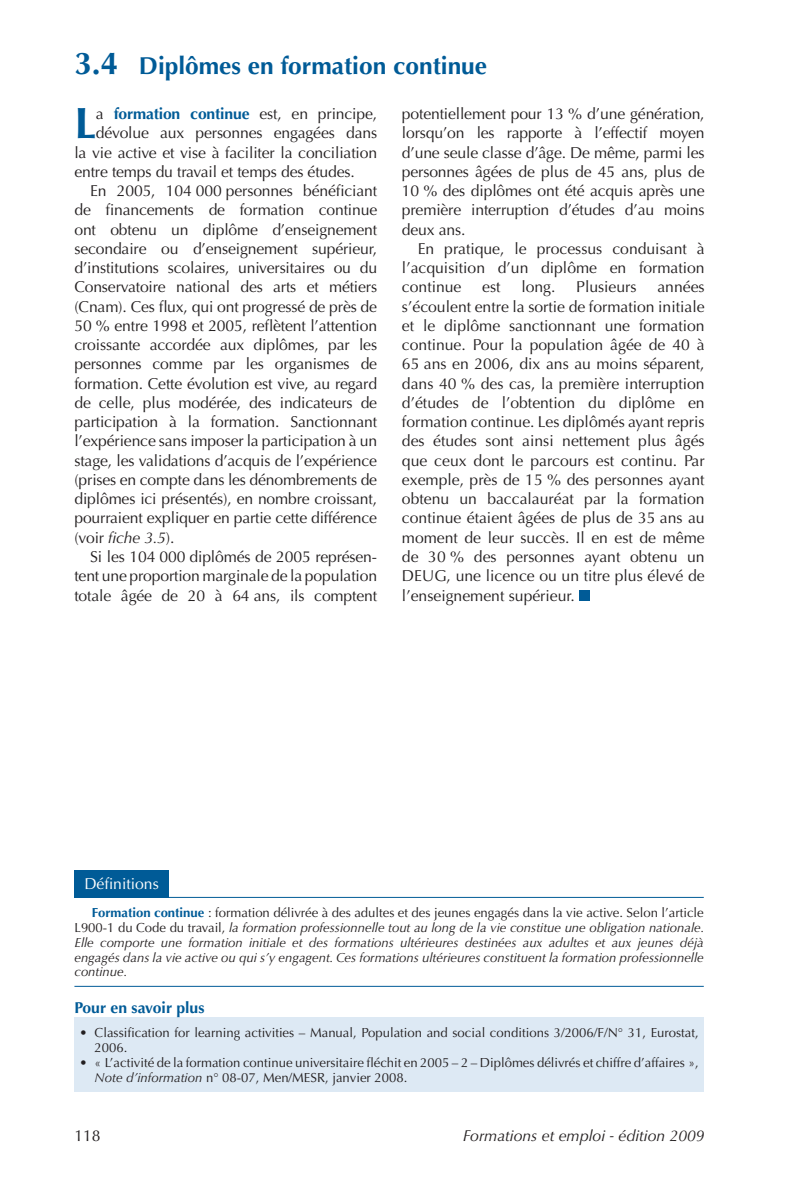
<style>
.page{position:relative;width:794px;height:1191px;background:#fff}
.page>*{position:absolute;margin:0;border:0;box-sizing:border-box;transform-origin:0 0}
.t1{font:700 43.93px "Optima";color:#005b97}
.t2{font:700 24.5px "Optima";color:#005b97}
.t3{font:15.75px/19.2px "Optima";letter-spacing:-.01em;color:#231f20;text-align:justify}
.t4{font:700 15.75px "Optima";letter-spacing:-.01em;color:#005b97}
.t5{font:italic 15.75px "Optima";color:#231f20}
.t6{font:15.75px "Optima";color:#fff}
.t7{font:italic 13.12px/14.9px "Optima";color:#231f20;text-align:justify}
.t8{font:13.12px/14.9px "Optima";color:#231f20}
.s1{font-size:31.5px}
.s2{font-weight:400;color:#231f20}
.s3{font-style:normal}
.s4{font-weight:700;font-style:normal;color:#005b97}
.s5{font-style:italic}
</style>
<div class="page">
<div style="left:579px;top:589px;width:11px;height:11px;background:#005b97"></div>
<div style="left:74px;top:869px;width:95px;height:28px;background:#005b97"></div>
<div style="left:74px;top:1017px;width:630px;height:74px;background:#dde9f4"></div>
<hr style="left:74px;top:897px;width:630px;height:1px;background:#005b97">
<hr style="left:74px;top:986px;width:630px;height:1px;background:#005b97">
<h2 class="t2" style="left:74px;top:56px;width:414px"><span class="s1">3.4</span> Diplômes en formation continue</h2>
<h1 class="t1" style="left:74px;top:105px;width:23px">L</h1>
<p class="t4" style="left:96px;top:107px;width:283px"><span class="s2">a</span> formation continue <span class="s2">est, en principe,</span></p>
<p class="t3" style="left:402px;top:106px;width:304px">potentiellement pour 13 % d’une génération, lorsqu’on les rapporte à l’effectif moyen d’une seule classe d’âge. De même, parmi les personnes âgées de plus de 45 ans, plus de 10 % des diplômes ont été acquis après une première interruption d’études d’au moins deux ans.</p>
<p class="t3" style="left:402px;top:240px;width:304px;text-indent:16px">En pratique, le processus conduisant à l’acquisition d’un diplôme en formation continue</p>
<p class="t3" style="left:96px;top:125px;width:283px">dévolue aux personnes engagées dans</p>
<p class="t3" style="left:74px;top:144px;width:304px">la vie active et vise à faciliter la conciliation</p>
<p class="t3" style="left:74px;top:163px;width:282px">entre temps du travail et temps des études.</p>
<p class="t3" style="left:90px;top:183px;width:288px">En 2005, 104 000 personnes bénéficiant</p>
<p class="t3" style="left:74px;top:202px;width:304px">de financements de formation continue</p>
<p class="t3" style="left:74px;top:221px;width:304px">ont obtenu un diplôme d’enseignement</p>
<p class="t3" style="left:74px;top:240px;width:304px">secondaire ou d’enseignement supérieur,</p>
<p class="t3" style="left:74px;top:260px;width:304px">d’institutions scolaires, universitaires ou du</p>
<p class="t3" style="left:74px;top:279px;width:304px">Conservatoire national des arts et métiers</p>
<p class="t3" style="left:74px;top:298px;width:304px">(Cnam). Ces flux, qui ont progressé de près de</p>
<p class="t3" style="left:74px;top:317px;width:304px">50 % entre 1998 et 2005, reflètent l’attention</p>
<p class="t3" style="left:74px;top:337px;width:304px">croissante accordée aux diplômes, par les</p>
<p class="t3" style="left:74px;top:356px;width:304px">personnes comme par les organismes de</p>
<p class="t3" style="left:74px;top:375px;width:304px">formation. Cette évolution est vive, au regard</p>
<p class="t3" style="left:74px;top:394px;width:304px">de celle, plus modérée, des indicateurs de</p>
<p class="t3" style="left:74px;top:414px;width:304px">participation à la formation. Sanctionnant</p>
<p class="t3" style="left:74px;top:433px;width:304px">l’expérience sans imposer la participation à un</p>
<p class="t3" style="left:74px;top:452px;width:304px">stage, les validations d’acquis de l’expérience</p>
<p class="t3" style="left:74px;top:471px;width:304px">(prises en compte dans les dénombrements de</p>
<p class="t3" style="left:74px;top:491px;width:304px">diplômes ici présentés), en nombre croissant,</p>
<p class="t3" style="left:74px;top:510px;width:304px">pourraient expliquer en partie cette différence</p>
<p class="t5" style="left:74px;top:531px;width:102px"><span class="s3">(voir</span> fiche 3.5<span class="s3">).</span></p>
<p class="t3" style="left:90px;top:548px;width:288px">Si les 104 000 diplômés de 2005 représen-</p>
<p class="t3" style="left:74px;top:568px;width:304px">tent une proportion marginale de la population</p>
<p class="t3" style="left:74px;top:587px;width:304px">totale âgée de 20 à 64 ans, ils comptent</p>
<p class="t3" style="left:482px;top:279px;width:20px">est</p>
<p class="t3" style="left:521px;top:279px;width:36px">long.</p>
<p class="t3" style="left:576px;top:279px;width:62px">Plusieurs</p>
<p class="t3" style="left:402px;top:279px;width:304px;text-indent:255px">années s’écoulent entre la sortie de formation initiale et le diplôme sanctionnant une formation continue. Pour la population âgée de 40 à 65 ans en 2006, dix ans au moins séparent, dans 40 % des cas, la première interruption d’études de l’obtention du diplôme en formation continue. Les diplômés ayant repris des études sont ainsi nettement plus âgés que ceux dont le parcours est continu. Par exemple, près de 15 % des personnes ayant obtenu un baccalauréat par la formation continue étaient âgées de plus de 35 ans au moment de leur succès. Il en est de même de 30 % des personnes ayant obtenu un DEUG, une licence ou un titre plus élevé de l’enseignement supérieur.</p>
<p class="t6" style="left:84px;top:877px;width:76px">Définitions</p>
<p class="t7" style="left:74px;top:906px;width:631px;text-indent:17px"><span class="s4">Formation continue</span> <span class="s3">: formation délivrée à des adultes et des jeunes engagés dans la vie active. Selon l’article L900-1 du Code du travail,</span> la formation professionnelle tout au long de la vie constitue une obligation nationale.<br>Elle comporte une formation initiale et des formations ultérieures destinées aux adultes et aux jeunes déjà engagés dans la vie active ou qui s’y engagent. Ces formations ultérieures constituent la formation professionnelle continue.</p>
<p class="t4" style="left:74px;top:1000px;width:132px">Pour en savoir plus</p>
<p class="t8" style="left:95px;top:1026px;width:605px;text-indent:-15px">• Classification for learning activities – Manual, Population and social conditions 3/2006/F/N° 31, Eurostat,<br>2006.</p>
<p class="t8" style="left:95px;top:1056px;width:605px;text-indent:-15px">• « L’activité de la formation continue universitaire fléchit en 2005 – 2 – Diplômes délivrés et chiffre d’affaires »,<br><span class="s5">Note d’information</span> n° 08-07, Men/MESR, janvier 2008.</p>
<p class="t3" style="left:74px;top:1128px;width:28px">118</p>
<p class="t5" style="left:463px;top:1129px;width:243px">Formations et emploi - édition 2009</p>
</div>
